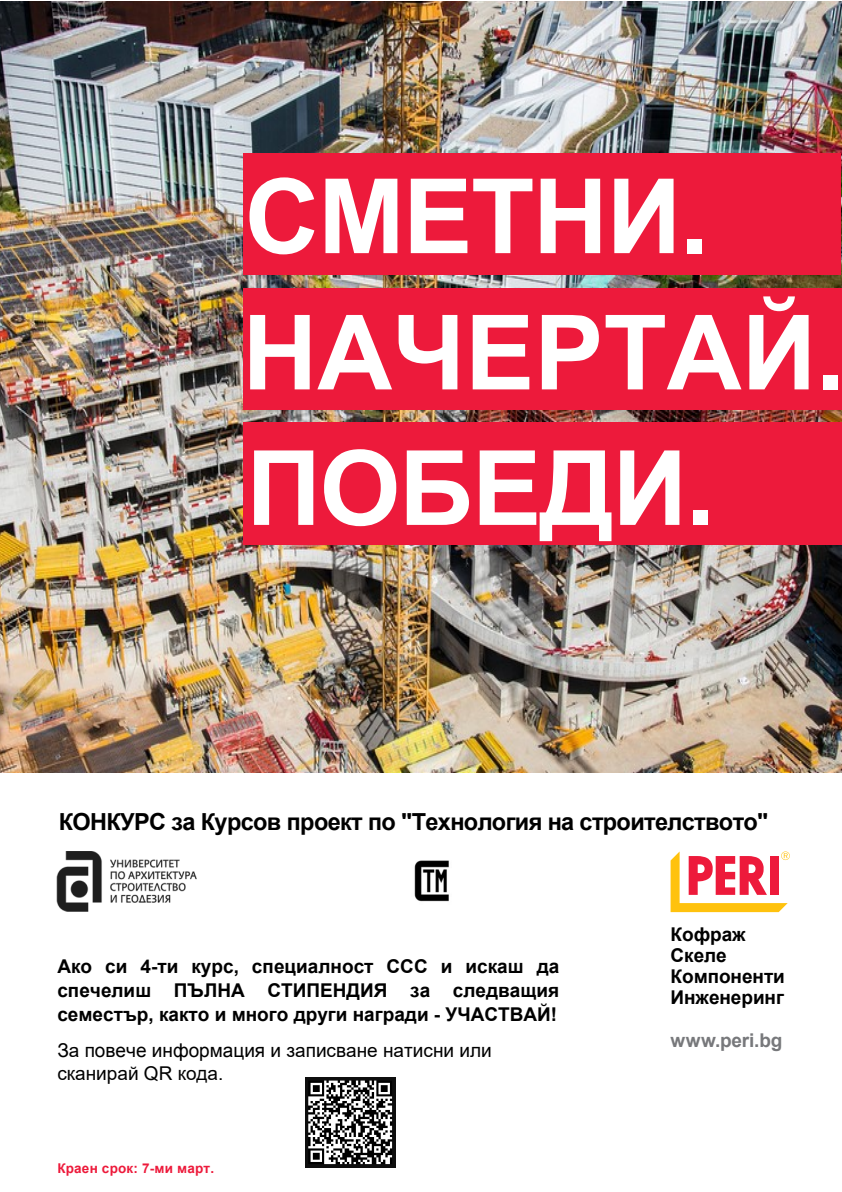
<style>
.page{position:relative;width:842px;height:1192px;background:#fff}
.page>*{position:absolute;margin:0;border:0;box-sizing:border-box;transform-origin:0 0}
.t1{font:700 104px "Arial";letter-spacing:-.015em;color:#fff}
.t2{font:700 23.5px "Arial";letter-spacing:-.025em;color:#000}
.t3{font:700 19px/20.9px "Arial";color:#000}
.t4{font:19px/22.8px "Arial";color:#000}
.t5{font:700 19px "Arial";letter-spacing:-.01em;color:#77787b}
.t6{font:700 13.5px "Arial";letter-spacing:.015em;color:#ed1a3b}
</style>
<div class="page">
<img style="left:0;top:1px;width:842px;height:771px">
<svg style="left:671px;top:851px;width:119px;height:61px"></svg>
<div style="left:244px;top:422px;width:598px;height:123px;background:#ed1a3b"></div>
<div style="left:243px;top:288px;width:599px;height:122px;background:#ed1a3b"></div>
<div style="left:244px;top:153px;width:597px;height:122px;background:#ed1a3b"></div>
<img style="left:414px;top:860px;width:35px;height:42px">
<img style="left:57px;top:851px;width:140px;height:60px">
<img style="left:305px;top:1077px;width:91px;height:91px">
<h1 class="t1" style="left:245px;top:143px;width:466px">СМЕТНИ.</h1>
<h1 class="t1" style="left:243px;top:280px;width:604px">НАЧЕРТАЙ.</h1>
<h1 class="t1" style="left:246px;top:415px;width:470px">ПОБЕДИ.</h1>
<p class="t2" style="left:59px;top:805px;width:711px">КОНКУРС за Курсов проект по "Технология на строителството"</p>
<p class="t3" style="left:57px;top:954px;width:503px;line-height:24px;text-align:justify">Ако си 4-ти курс, специалност ССС и искаш да спечелиш ПЪЛНА СТИПЕНДИЯ за следващия семестър, както и много други награди - УЧАСТВАЙ!</p>
<p class="t4" style="left:57px;top:1039px;width:436px">За повече информация и записване натисни или сканирай QR кода.</p>
<p class="t6" style="left:57px;top:1159px;width:158px">Краен срок: 7-ми март.</p>
<p class="t3" style="left:671px;top:924px;width:116px">Кофраж<br>Скеле<br>Компоненти<br>Инженеринг</p>
<p class="t5" style="left:671px;top:1027px;width:113px">www.peri.bg</p>
</div>
